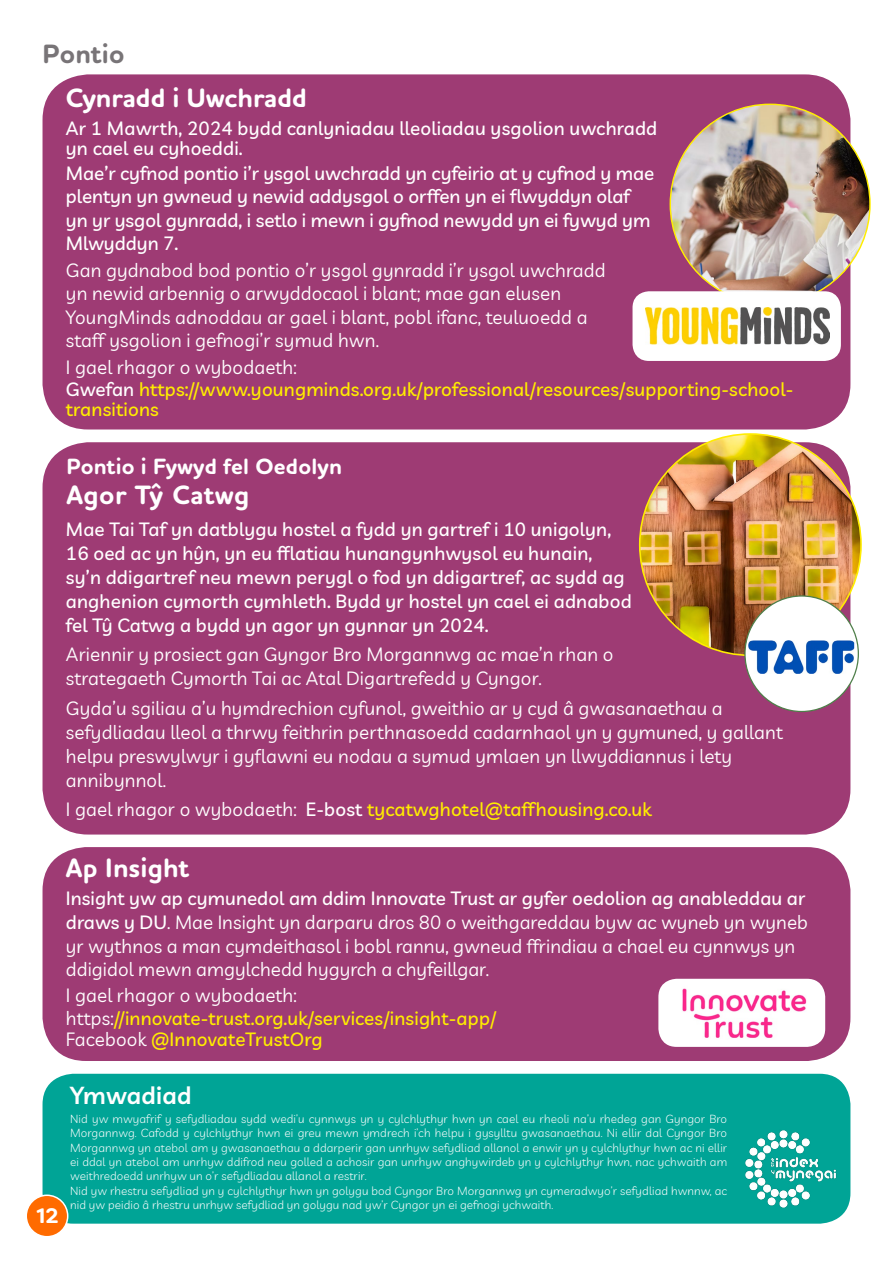
<style>
.page{position:relative;width:893px;height:1263px;background:#fff}
.page>*{position:absolute;margin:0;border:0;box-sizing:border-box;transform-origin:0 0}
.t1{font:700 27px "Houschka Rounded";color:#fff}
.t2{font:700 27px "Houschka Rounded";letter-spacing:.02em;color:#fff}
.main_text_style{font:700 27px "Houschka Rounded";letter-spacing:.01em;color:#787477}
.t3{font:600 24px "Livvic";letter-spacing:.01em;color:#fff}
.t4{font:700 22.5px "Houschka Rounded";letter-spacing:.01em;color:#fff}
.t5{font:700 21px "Filson Soft";color:#fff}
.main_text_style-2{font:18.75px/24px "Livvic";letter-spacing:.01em;color:#fff}
.main_text_style-3{font:500 18.75px/24px "Livvic";letter-spacing:.01em;color:#fff}
.main_text_style-4{font:500 18.75px/19.5px "Livvic";letter-spacing:.01em;color:#ffed00}
.t6{font:300 11.7px/14.1px "Livvic";letter-spacing:.01em;color:#fff;text-align:justify}
.s1{color:#fff}
.s2{font-weight:400;color:#fff}
.s3{font-weight:500}
</style>
<div class="page">
<div style="left:43px;top:74px;width:807px;height:355px;background:#9e3b74;border-radius:46px"></div>
<div style="left:43px;top:442px;width:807px;height:392px;background:#9e3b74;border-radius:46px"></div>
<div style="left:43px;top:1074px;width:807px;height:150px;background:#00a496;border-radius:31px"></div>
<div style="left:43px;top:847px;width:807px;height:214px;background:#9e3b74;border-radius:44px"></div>
<img style="left:745px;top:1130px;width:92px;height:78px">
<img style="left:640px;top:434px;width:221px;height:221px;border-radius:111px">
<img style="left:670px;top:104px;width:200px;height:200px;border-radius:100px">
<div style="left:632px;top:291px;width:209px;height:70px;background:#fff;border-radius:16px"></div>
<img style="left:646px;top:307px;width:183px;height:37px">
<div style="left:745px;top:596px;width:113px;height:115px;background:#fff;border-radius:50%"></div>
<img style="left:748px;top:640px;width:106px;height:34px">
<div style="left:658px;top:979px;width:167px;height:68px;background:#fff;border-radius:18px"></div>
<img style="left:682px;top:988px;width:125px;height:50px">
<div style="left:26px;top:1195px;width:42px;height:42px;background:#ff6b00;border-radius:50%"></div>
<div style="left:26px;top:1194px;width:42px;height:43px;border:2px solid #fff;border-radius:50%"></div>
<p class="main_text_style" style="left:43px;top:37px;width:83px">Pontio</p>
<p class="t1" style="left:66px;top:80px;width:243px">Cynradd i Uwchradd</p>
<p class="main_text_style-3" style="left:66px;top:117px;width:593px;line-height:19.5px">Ar 1 Mawrth, 2024 bydd canlyniadau lleoliadau ysgolion uwchradd yn cael eu cyhoeddi.</p>
<p class="main_text_style-3" style="left:66px;top:161px;width:590px;line-height:23.2px">Mae’r cyfnod pontio i’r ysgol uwchradd yn cyfeirio at y cyfnod y mae plentyn yn gwneud y newid addysgol o orffen yn ei flwyddyn olaf yn yr ysgol gynradd, i setlo i mewn i gyfnod newydd yn ei fywyd ym Mlwyddyn 7.</p>
<p class="main_text_style-2" style="left:66px;top:258px;width:541px;line-height:23.2px">Gan gydnabod bod pontio o’r ysgol gynradd i’r ysgol uwchradd yn newid arbennig o arwyddocaol i blant; mae gan elusen YoungMinds adnoddau ar gael i blant, pobl ifanc, teuluoedd a staff ysgolion i gefnogi’r symud hwn.</p>
<p class="main_text_style-2" style="left:66px;top:354px;width:232px">I gael rhagor o wybodaeth:</p>
<p class="main_text_style-4" style="left:66px;top:379px;width:729px"><span class="s1">Gwefan</span> https://www.youngminds.org.uk/professional/resources/supporting-school&shy;transitions</p>
<p class="t4" style="left:66px;top:452px;width:277px">Pontio i Fywyd fel Oedolyn</p>
<p class="t2" style="left:66px;top:478px;width:184px">Agor Tŷ Catwg</p>
<p class="main_text_style-3" style="left:66px;top:516px;width:567px">Mae Tai Taf yn datblygu hostel a fydd yn gartref i 10 unigolyn, 16 oed ac yn hŷn, yn eu fflatiau hunangynhwysol eu hunain, sy’n ddigartref neu mewn perygl o fod yn ddigartref, ac sydd ag anghenion cymorth cymhleth. Bydd yr hostel yn cael ei adnabod fel Tŷ Catwg a bydd yn agor yn gynnar yn 2024.</p>
<p class="main_text_style-2" style="left:66px;top:641px;width:549px">Ariennir y prosiect gan Gyngor Bro Morgannwg ac mae’n rhan o strategaeth Cymorth Tai ac Atal Digartrefedd y Cyngor.</p>
<p class="main_text_style-2" style="left:66px;top:695px;width:658px">Gyda’u sgiliau a’u hymdrechion cyfunol, gweithio ar y cyd â gwasanaethau a</p>
<p class="main_text_style-2" style="left:66px;top:719px;width:719px">sefydliadau lleol a thrwy feithrin perthnasoedd cadarnhaol yn y gymuned, y gallant helpu preswylwyr i gyflawni eu nodau a symud ymlaen yn llwyddiannus i lety annibynnol.</p>
<p class="main_text_style-4" style="left:66px;top:798px;width:587px"><span class="s2">I gael rhagor o wybodaeth:</span> <span class="s1">E-bost</span> tycatwghotel@taffhousing.co.uk</p>
<p class="t1" style="left:66px;top:851px;width:125px">Ap Insight</p>
<p class="main_text_style-2" style="left:66px;top:886px;width:743px;line-height:23.5px"><span class="s3">Insight yw ap cymunedol am ddim Innovate Trust ar gyfer oedolion ag anableddau ar draws y DU</span>. Mae Insight yn darparu dros 80 o weithgareddau byw ac wyneb yn wyneb yr wythnos a man cymdeithasol i bobl rannu, gwneud ffrindiau a chael eu cynnwys yn ddigidol mewn amgylchedd hygyrch a chyfeillgar.</p>
<p class="main_text_style-2" style="left:66px;top:982px;width:232px">I gael rhagor o wybodaeth:</p>
<p class="main_text_style-4" style="left:66px;top:1007px;width:432px"><span class="s2">https:</span>//innovate-trust.org.uk/services/insight-app/</p>
<p class="main_text_style-4" style="left:66px;top:1028px;width:258px"><span class="s2">Facebook</span> @InnovateTrustOrg</p>
<p class="t5" style="left:37px;top:1202px;width:23px">12</p>
<p class="t3" style="left:70px;top:1077px;width:123px">Ymwadiad</p>
<p class="t6" style="left:70px;top:1111px;width:659px">Nid yw mwyafrif y sefydliadau sydd wedi’u cynnwys yn y cylchlythyr hwn yn cael eu rheoli na’u rhedeg gan Gyngor Bro Morgannwg. Cafodd y cylchlythyr hwn ei greu mewn ymdrech i’ch helpu i gysylltu gwasanaethau. Ni ellir dal Cyngor Bro Morgannwg yn atebol am y gwasanaethau a ddarperir gan unrhyw sefydliad allanol a enwir yn y cylchlythyr hwn ac ni ellir ei ddal yn atebol am unrhyw ddifrod neu golled a achosir gan unrhyw anghywirdeb yn y cylchlythyr hwn, nac ychwaith am weithredoedd unrhyw un o’r sefydliadau allanol a restrir.</p>
<p class="t6" style="left:70px;top:1182px;width:658px;line-height:14.7px">Nid yw rhestru sefydliad yn y cylchlythyr hwn yn golygu bod Cyngor Bro Morgannwg yn cymeradwyo’r sefydliad hwnnw, ac nid yw peidio â rhestru unrhyw sefydliad yn golygu nad yw’r Cyngor yn ei gefnogi ychwaith.</p>
</div>
